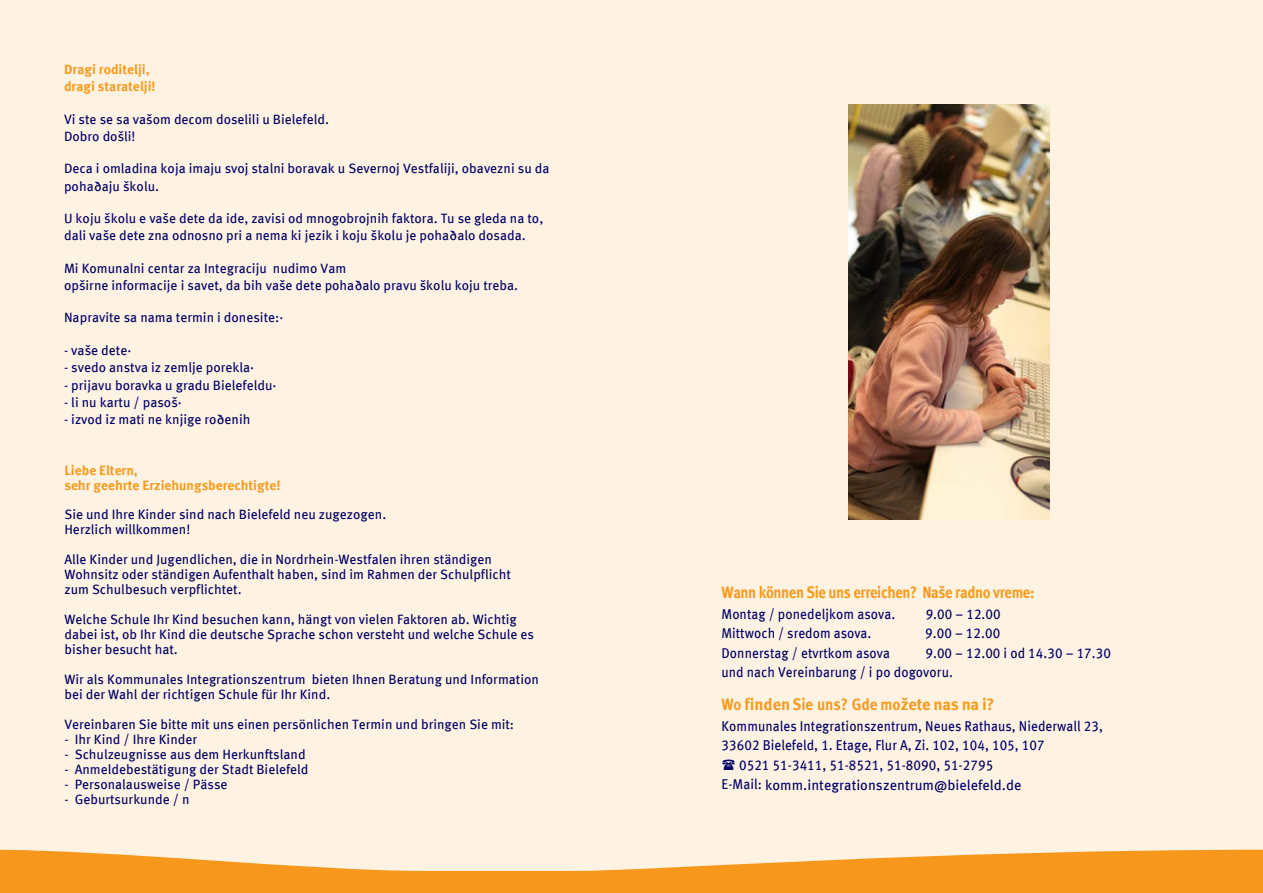
<style>
.page{position:relative;width:1263px;height:893px;background:#fef3e3}
.page>*{position:absolute;margin:0;border:0;box-sizing:border-box;transform-origin:0 0}
.t1{font:700 16.5px "Meta Offc";letter-spacing:-.025em;color:#f89a1c;scale:.88 1}
.t2{font:700 16.5px "Meta Offc";color:#f89a1c;scale:.88 1}
.t3{font:14.25px/19.5px "Meta Offc";letter-spacing:.005em;color:#006;scale:.93 1}
.t4{font:13.5px/15px "Meta Offc";color:#006}
.t5{font:13.5px/17.2px "Meta Offc";color:#006}
.t6{font:700 13.5px/14.2px "Meta Offc";color:#f89a1c}
.s1{font-style:inherit}
</style>
<div class="page">
<svg style="left:0;top:850px;width:1263px;height:43px;fill:#f7981d"></svg>
<img style="left:848px;top:104px;width:201px;height:416px">
<p class="t6" style="left:64px;top:61px;width:93px;line-height:17.2px">Dragi roditelji, dragi staratelji!</p>
<p class="t5" style="left:64px;top:110px;width:267px">Vi ste se sa vašom decom doselili u Bielefeld.<br>Dobro došli!</p>
<p class="t5" style="left:64px;top:160px;width:487px">Deca i omladina koja imaju svoj stalni boravak u Severnoj Vestfaliji, obavezni su da pohaðaju školu.</p>
<p class="t5" style="left:64px;top:210px;width:481px">U koju školu e vaše dete da ide, zavisi od mnogobrojnih faktora. Tu se gleda na to, dali vaše dete zna odnosno pri a nema ki jezik i koju školu je pohaðalo dosada.</p>
<p class="t5" style="left:64px;top:259px;width:456px">Mi Komunalni centar za Integraciju nudimo Vam<br>opširne informacije i savet, da bih vaše dete pohaðalo pravu školu koju treba.</p>
<p class="t5" style="left:64px;top:309px;width:221px">Napravite sa nama termin i donesite:·</p>
<p class="t5" style="left:64px;top:341px;width:69px">- vaše dete·</p>
<p class="t5" style="left:64px;top:359px;width:192px">- svedo anstva iz zemlje porekla·</p>
<p class="t5" style="left:64px;top:376px;width:214px">- prijavu boravka u gradu Bielefeldu·</p>
<p class="t5" style="left:64px;top:393px;width:119px">- li nu kartu / pasoš·</p>
<p class="t5" style="left:64px;top:411px;width:188px">- izvod iz mati ne knjige roðenih</p>
<p class="t6" style="left:64px;top:464px;width:218px">Liebe Eltern,<br>sehr geehrte Erziehungsberechtigte!</p>
<p class="t4" style="left:64px;top:507px;width:323px">Sie und Ihre Kinder sind nach Bielefeld neu zugezogen.<br>Herzlich willkommen!</p>
<p class="t4" style="left:64px;top:552px;width:448px">Alle Kinder und Jugendlichen, die in Nordrhein-Westfalen ihren ständigen<br>Wohnsitz oder ständigen Aufenthalt haben, sind im Rahmen der Schulpflicht zum Schulbesuch verpflichtet.</p>
<p class="t4" style="left:64px;top:612px;width:471px">Welche Schule Ihr Kind besuchen kann, hängt von vielen Faktoren ab. Wichtig dabei ist, ob Ihr Kind die deutsche Sprache schon versteht und welche Schule es bisher besucht hat.</p>
<p class="t4" style="left:64px;top:672px;width:476px">Wir als Kommunales Integrationszentrum bieten Ihnen Beratung und Information bei der Wahl der richtigen Schule für Ihr Kind.</p>
<p class="t4" style="left:64px;top:717px;width:451px">Vereinbaren Sie bitte mit uns einen persönlichen Termin und bringen Sie mit:</p>
<p class="t4" style="left:64px;top:732px;width:134px">- Ihr Kind / Ihre Kinder</p>
<p class="t4" style="left:64px;top:747px;width:243px">- Schulzeugnisse aus dem Herkunftsland</p>
<p class="t4" style="left:64px;top:762px;width:246px">- Anmeldebestätigung der Stadt Bielefeld</p>
<p class="t4" style="left:64px;top:777px;width:165px">- Personalausweise / Pässe</p>
<p class="t4" style="left:64px;top:792px;width:127px">- Geburtsurkunde / n</p>
<p class="t1" style="left:721px;top:582px;width:357px">Wann können Sie uns erreichen? <span class="s1">Naše radno vreme:</span></p>
<p class="t3" style="left:721px;top:604px;width:189px">Montag / ponedeljkom asova.</p>
<p class="t3" style="left:926px;top:604px;width:82px">9.00 – 12.00</p>
<p class="t3" style="left:721px;top:624px;width:163px">Mittwoch / sredom asova.</p>
<p class="t3" style="left:925px;top:624px;width:82px">9.00 – 12.00</p>
<p class="t3" style="left:721px;top:643px;width:183px">Donnerstag / etvrtkom asova</p>
<p class="t3" style="left:721px;top:643px;width:420px;text-indent:204px">9.00 – 12.00 i od 14.30 – 17.30 und nach Vereinbarung / i po dogovoru.</p>
<p class="t2" style="left:721px;top:694px;width:312px">Wo finden Sie uns? <span class="s1">Gde možete nas na i</span>?</p>
<p class="t3" style="left:721px;top:716px;width:412px">Kommunales Integrationszentrum, Neues Rathaus, Niederwall 23,</p>
<p class="t3" style="left:721px;top:736px;width:349px">33602 Bielefeld, 1. Etage, Flur A, Zi. 102, 104, 105, 107</p>
<p class="t3" style="left:739px;top:756px;width:275px">0521 51-3411, 51-8521, 51-8090, 51-2795</p>
<p class="t3" style="left:721px;top:775px;width:324px">E-Mail: komm.integrationszentrum@bielefeld.de</p>
</div>
